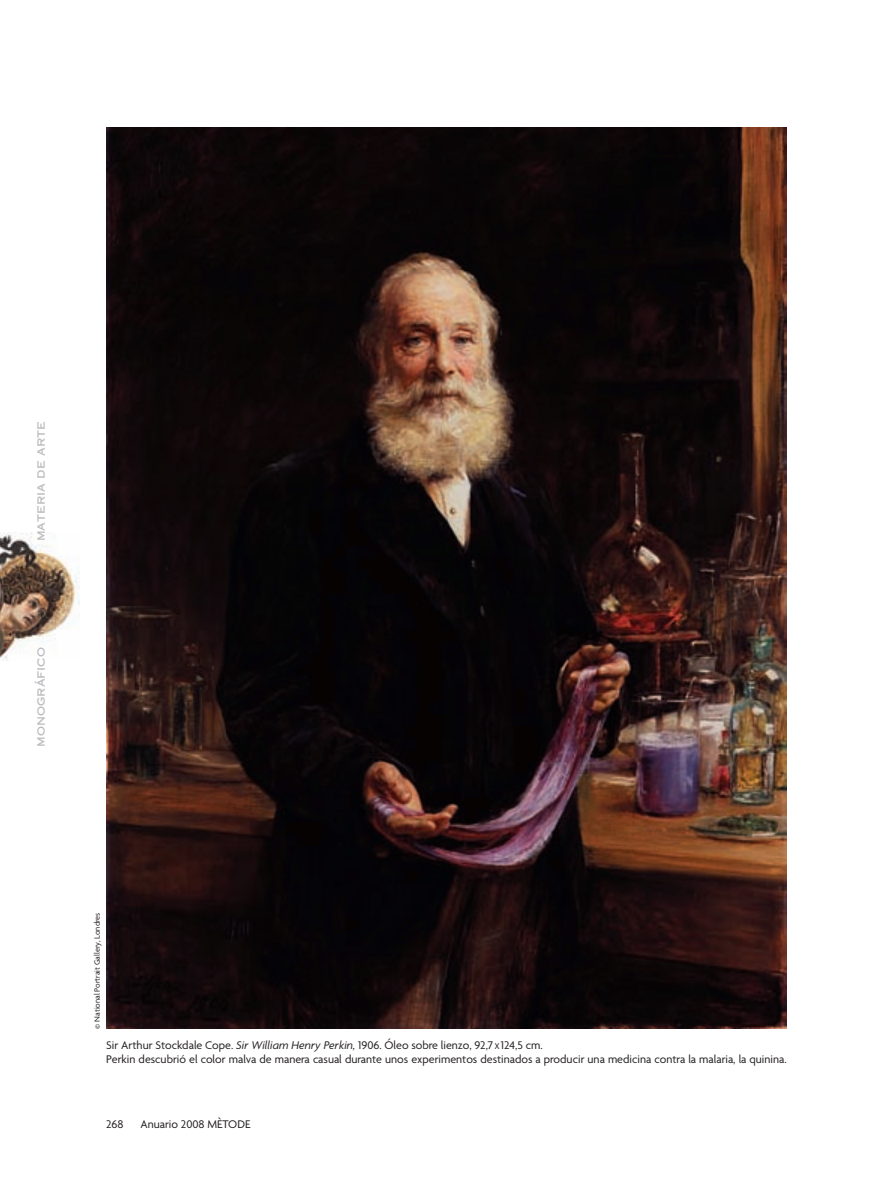
<style>
.page{position:relative;width:893px;height:1191px;background:#fff}
.page>*{position:absolute;margin:0;border:0;box-sizing:border-box;transform-origin:0 0}
.t1{font:12px/14.2px "Agenda";color:#231f20}
.t2{font:12px "Copperplate Thirty One AB";color:#bcbdc0}
.t3{font:8.25px "Agenda";color:#231f20}
.s1{font-style:italic}
.s2{font-size:9px}
</style>
<div class="page">
<img style="left:0;top:533px;width:80px;height:127px">
<img style="left:106px;top:128px;width:681px;height:900px">
<p class="t2" style="left:34px;top:541px;width:121px;rotate:-90deg">materia de arte</p>
<p class="t2" style="left:34px;top:747px;width:101px;rotate:-90deg">monográfico</p>
<p class="t3" style="left:94px;top:1028px;width:117px;rotate:-90deg">© National Portrait Gallery, Londres</p>
<p class="t1" style="left:106px;top:1039px;width:682px">Sir Arthur Stockdale Cope. <span class="s1">Sir William Henry Perkin,</span> 1906. Óleo sobre lienzo, 92,7<span class="s2">X</span>124,5 cm.<br>Perkin descubrió el color malva de manera casual durante unos experimentos destinados a producir una medicina contra la malaria, la quinina.</p>
<p class="t1" style="left:106px;top:1118px;width:19px">268</p>
<p class="t1" style="left:140px;top:1118px;width:111px">Anuario 2008 MÈTODE</p>
</div>
